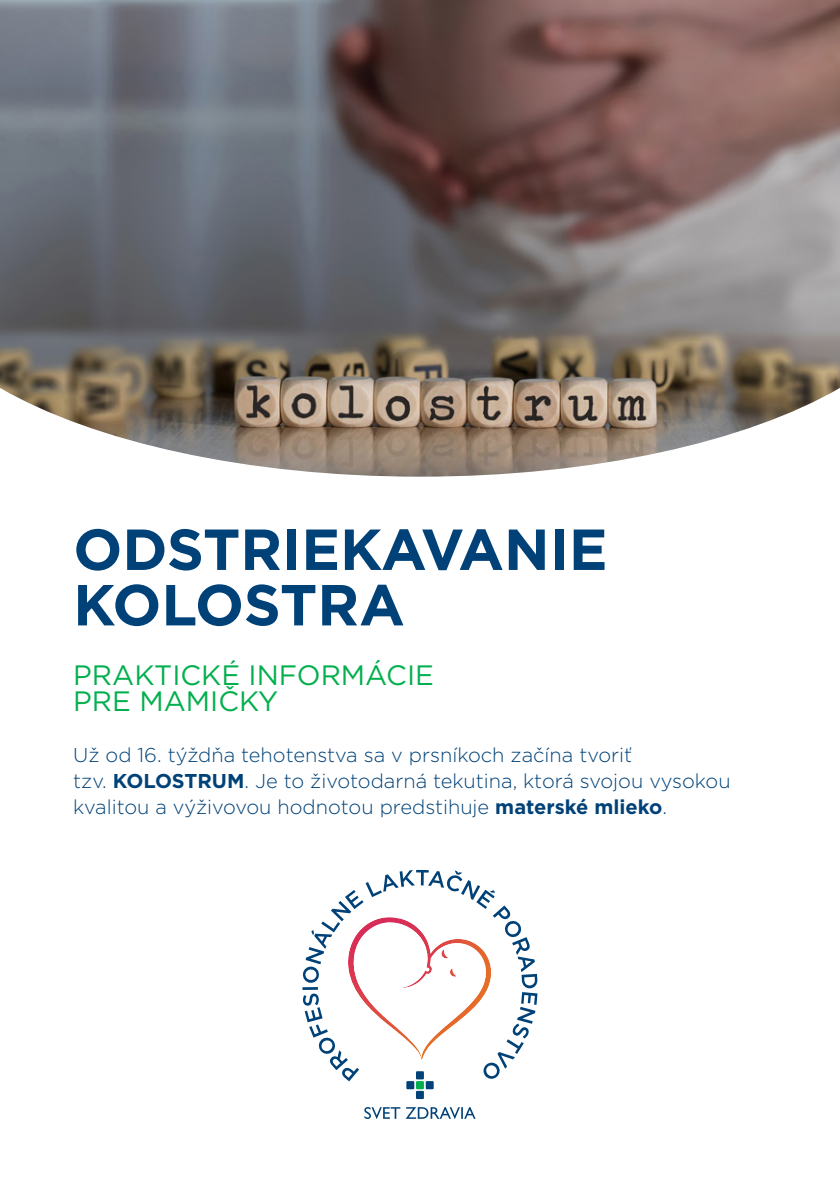
<style>
.page{position:relative;width:840px;height:1191px;background:#fff}
.page>*{position:absolute;margin:0;border:0;box-sizing:border-box;transform-origin:0 0}
.t1{font:700 57.8px/55.4px "Gotham";color:#004278}
.t2{font:28px/26px "Gotham";color:#02af4d}
.t3{font:300 20px/26px "Gotham";color:#004278}
.s1{font-weight:700}
</style>
<div class="page">
<img style="left:0;top:0;width:839px;height:476px">
<svg style="left:302px;top:870px;width:235px;height:211px"></svg>
<svg style="left:364px;top:1107px;width:111px;height:12px"></svg>
<div style="left:416px;top:1071px;width:7px;height:8px;background:#004278"></div>
<div style="left:416px;top:1081px;width:7px;height:8px;background:#00ae4d"></div>
<div style="left:425px;top:1081px;width:8px;height:8px;background:#004278"></div>
<div style="left:406px;top:1081px;width:8px;height:8px;background:#004278"></div>
<div style="left:416px;top:1090px;width:7px;height:9px;background:#004278"></div>
<h1 class="t1" style="left:73px;top:525px;width:535px">ODSTRIEKAVANIE<br>KOLOSTRA</h1>
<h2 class="t2" style="left:73px;top:662px;width:362px">PRAKTICKÉ INFORMÁCIE<br>PRE MAMIČKY</h2>
<p class="t3" style="left:73px;top:743px;width:658px">Už od 16. týždňa tehotenstva sa v prsníkoch začína tvoriť<br>tzv. <span class="s1">KOLOSTRUM</span>. Je to životodarná tekutina, ktorá svojou vysokou kvalitou a výživovou hodnotou predstihuje <span class="s1">materské mlieko</span>.</p>
</div>
